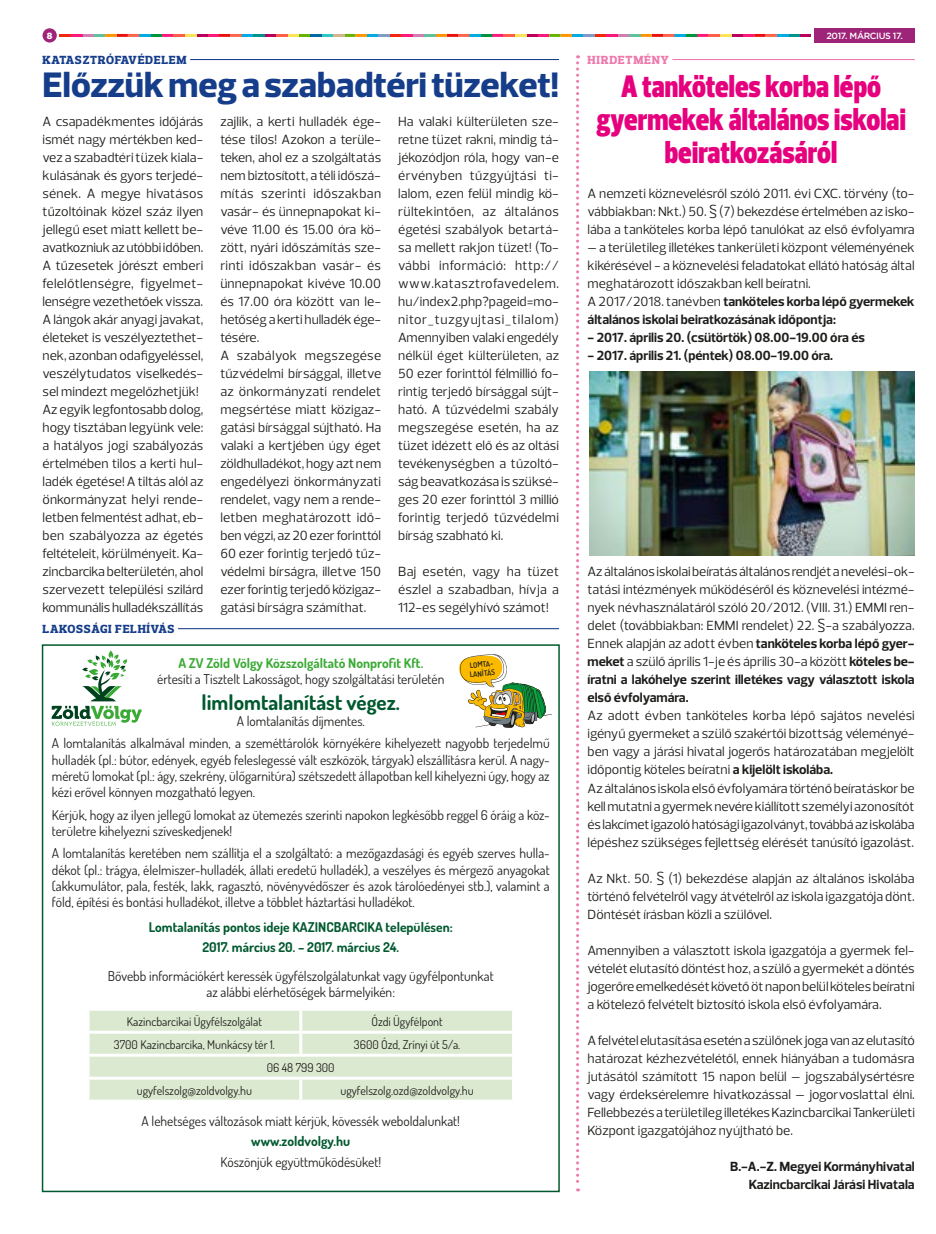
<style>
.page{position:relative;width:936px;height:1234px;background:#fff}
.page>*{position:absolute;margin:0;border:0;box-sizing:border-box;transform-origin:0 0}
.t1{font:800 36px "Prelo";color:#153d8a}
.t2{font:900 31.5px/33px "Prelo Condensed";color:#e6007d;text-align:center}
.t3{font:700 21px "Dosis";color:#00592e}
.t4{font:13.5px/18px "Prelo";color:#1d1d1b;text-align:justify}
.t5{font:13.5px/16.2px "Dosis";color:#1d1d1b;text-align:center}
.t6{font:700 13.5px/18px "Prelo";color:#1d1d1b;text-align:right}
.t7{font:700 13.5px/20.4px "Dosis";color:#00592e;text-align:center}
.t8{font:700 13.5px "Dosis";color:#3aaa35}
.t9{font:12px "Dosis";color:#1d1d1b}
.t10{font:800 12px "Prelo Slab";letter-spacing:.065em;color:#153d8a}
.t11{font:800 12px "Prelo Slab";letter-spacing:.065em;color:#ee79ad}
.t12{font:500 9px "Gotham";letter-spacing:-.04em;color:#fff}
.t13{font:900 9px "Gotham";color:#fff}
.t14{font:600 7.5px/9px "Dosis";color:#1d1d1b}
.s1{font-weight:700}
</style>
<div class="page">
<svg style="left:60px;top:34px;width:751px;height:3px;background:#ad6f68"></svg>
<div style="left:43px;top:28px;width:14px;height:15px;background:#9d2478;border-radius:50%"></div>
<div style="left:814px;top:28px;width:100px;height:15px;background:#9d2478"></div>
<hr style="left:43px;top:59px;width:516px;height:1px;background:#153d8a">
<div style="left:43px;top:56px;width:147px;height:6px;background:#fff"></div>
<hr style="left:587px;top:59px;width:327px;height:1px;background:#ee79ad">
<div style="left:587px;top:56px;width:85px;height:6px;background:#fff"></div>
<svg style="left:576px;top:55px;width:3px;height:1136px"></svg>
<img style="left:589px;top:371px;width:325px;height:184px">
<hr style="left:43px;top:628px;width:516px;height:1px;background:#153d8a">
<div style="left:43px;top:624px;width:135px;height:6px;background:#fff"></div>
<div style="left:90px;top:1010px;width:422px;height:89px;background:#dbe9d0"></div>
<hr style="left:299px;top:1010px;width:3px;height:20px;background:#fff">
<hr style="left:87px;top:1030px;width:214px;height:3px;background:#fff">
<hr style="left:301px;top:1030px;width:214px;height:3px;background:#fff">
<hr style="left:299px;top:1033px;width:3px;height:20px;background:#fff">
<hr style="left:87px;top:1053px;width:214px;height:3px;background:#fff">
<hr style="left:301px;top:1053px;width:214px;height:3px;background:#fff">
<hr style="left:87px;top:1076px;width:214px;height:3px;background:#fff">
<hr style="left:301px;top:1076px;width:214px;height:3px;background:#fff">
<hr style="left:299px;top:1079px;width:3px;height:20px;background:#fff">
<div style="left:42px;top:644px;width:517px;height:547px;border:2px solid #00592e"></div>
<svg style="left:52px;top:650px;width:89px;height:75px"></svg>
<svg style="left:459px;top:654px;width:93px;height:74px"></svg>
<p class="t13" style="left:47px;top:29px;width:7px">8</p>
<p class="t12" style="left:826px;top:29px;width:78px">2017. MÁRCIUS 17.</p>
<p class="t10" style="left:43px;top:53px;width:145px">KATASZTRÓFAVÉDELEM</p>
<h1 class="t1" style="left:43px;top:63px;width:518px">Előzzük meg a szabadtéri tüzeket!</h1>
<p class="t4" style="left:43px;top:113px;width:162px;text-align:left">A csapadékmentes időjárás ismét nagy mértékben ked&shy;vez a szabadtéri tüzek kiala&shy;kulásának és gyors terjedé&shy;sének. A megye hivatásos tűzoltóinak közel száz ilyen jellegű eset miatt kellett be&shy;avatkozniuk az utóbbi időben.<br>A tűzesetek jórészt emberi felelőtlenségre, figyelmet&shy;lenségre vezethetőek vissza.<br>A lángok akár anyagi javakat, életeket is veszélyeztethet&shy;nek, azonban odafigyeléssel, veszélytudatos viselkedés&shy;sel mindezt megelőzhetjük!<br>Az egyik legfontosabb dolog, hogy tisztában legyünk vele: a hatályos jogi szabályozás értelmében tilos a kerti hul&shy;ladék égetése! A tiltás alól az önkormányzat helyi rende&shy;letben felmentést adhat, eb&shy;ben szabályozza az égetés feltételeit, körülményeit. Ka&shy;zincbarcika belterületén, ahol szervezett települési szilárd kommunális hulladékszállítás</p>
<p class="t4" style="left:220px;top:112px;width:162px;text-align:left">zajlik, a kerti hulladék ége&shy;tése tilos! Azokon a terüle&shy;teken, ahol ez a szolgáltatás nem biztosított, a téli időszá&shy;mítás szerinti időszakban vasár- és ünnepnapokat ki&shy;véve 11.00 és 15.00 óra kö&shy;zött, nyári időszámítás sze&shy;rinti időszakban vasár- és ünnepnapokat kivéve 10.00 és 17.00 óra között van le&shy;hetőség a kerti hulladék ége&shy;tésére.<br>A szabályok megszegése tűzvédelmi bírsággal, illetve az önkormányzati rendelet megsértése miatt közigaz&shy;gatási bírsággal sújtható. Ha valaki a kertjében úgy éget zöldhulladékot, hogy azt nem engedélyezi önkormányzati rendelet, vagy nem a rende&shy;letben meghatározott idő&shy;ben végzi, az 20 ezer forinttól<br>60 ezer forintig terjedő tűz&shy;védelmi bírságra, illetve 150 ezer forintig terjedő közigaz&shy;gatási bírságra számíthat.</p>
<p class="t4" style="left:398px;top:112px;width:162px">Ha valaki külterületen sze&shy;retne tüzet rakni, mindig tá&shy;jékozódjon róla, hogy van-e érvényben tűzgyújtási ti&shy;lalom, ezen felül mindig kö&shy;rültekintően, az általános égetési szabályok betartá&shy;sa mellett rakjon tüzet! (To&shy;vábbi információ: http:// www.katasztrofavedelem. hu/index2.php?pageid=mo&shy;nitor_tuzgyujtasi_tilalom)<br>Amennyiben valaki engedély nélkül éget külterületen, az 50 ezer forinttól félmillió fo&shy;rintig terjedő bírsággal sújt&shy;ható. A tűzvédelmi szabály megszegése esetén, ha az tüzet idézett elő és az oltási tevékenységben a tűzoltó&shy;ság beavatkozása is szüksé&shy;ges 20 ezer forinttól 3 millió forintig terjedő tűzvédelmi bírság szabható ki.</p>
<p class="t11" style="left:587px;top:53px;width:83px">HIRDETMÉNY</p>
<h2 class="t2" style="left:596px;top:70px;width:311px">A tanköteles korba lépő gyermekek általános iskolai beiratkozásáról</h2>
<p class="t4" style="left:587px;top:185px;width:328px">A nemzeti köznevelésről szóló 2011. évi CXC. törvény (to&shy;vábbiakban: Nkt.) 50. § (7) bekezdése értelmében az isko&shy;lába a tanköteles korba lépő tanulókat az első évfolyamra</p>
<p class="t4" style="left:587px;top:239px;width:328px;text-align:left">– a területileg illetékes tankerületi központ véleményének kikérésével - a köznevelési feladatokat ellátó hatóság által meghatározott időszakban kell beíratni.<br>A 2017/2018. tanévben <span class="s1">tanköteles korba lépő gyermekek általános iskolai beiratkozásának időpontja:</span></p>
<p class="t6" style="left:587px;top:329px;width:279px">- 2017. április 20. (csütörtök) 08.00-19.00 óra és</p>
<p class="t6" style="left:587px;top:347px;width:247px">- 2017. április 21. (péntek) 08.00-19.00 óra.</p>
<p class="t4" style="left:398px;top:562px;width:162px">Baj esetén, vagy ha tüzet észlel a szabadban, hívja a 112-es segélyhívó számot!</p>
<p class="t4" style="left:587px;top:563px;width:329px">Az általános iskolai beíratás általános rendjét a nevelési-ok&shy;tatási intézmények működéséről és köznevelési intézmé&shy;nyek névhasználatáról szóló 20/2012. (VIII. 31.) EMMI ren&shy;delet (továbbiakban: EMMI rendelet) 22. §-a szabályozza.<br>Ennek alapján az adott évben <span class="s1">tanköteles korba lépő gyer&shy;meket</span> a szülő április 1-je és április 30-a között <span class="s1">köteles be&shy;íratni a lakóhelye szerint illetékes vagy választott iskola első évfolyamára.</span></p>
<p class="t4" style="left:587px;top:706px;width:329px;text-align:left">Az adott évben tanköteles korba lépő sajátos nevelési igényű gyermeket a szülő szakértői bizottság véleményé&shy;ben vagy a járási hivatal jogerős határozatában megjelölt időpontig köteles beíratni <span class="s1">a kijelölt iskolába.<br></span>Az általános iskola első évfolyamára történő beíratáskor be kell mutatni a gyermek nevére kiállított személyi azonosítót és lakcímet igazoló hatósági igazolványt, továbbá az iskolába lépéshez szükséges fejlettség elérését tanúsító igazolást.</p>
<p class="t4" style="left:587px;top:868px;width:328px">Az Nkt. 50. § (1) bekezdése alapján az általános iskolába történő felvételről vagy átvételről az iskola igazgatója dönt.<br>Döntését írásban közli a szülővel.</p>
<p class="t4" style="left:587px;top:940px;width:329px">Amennyiben a választott iskola igazgatója a gyermek fel&shy;vételét elutasító döntést hoz, a szülő a gyermekét a döntés jogerőre emelkedését követő öt napon belül köteles beíratni a kötelező felvételt biztosító iskola első évfolyamára.</p>
<p class="t4" style="left:587px;top:1030px;width:329px">A felvétel elutasítása esetén a szülőnek joga van az elutasító határozat kézhezvételétől, ennek hiányában a tudomásra jutásától számított 15 napon belül – jogszabálysértésre vagy érdeksérelemre hivatkozással – jogorvoslattal élni.<br>Fellebbezés a területileg illetékes Kazincbarcikai Tankerületi Központ igazgatójához nyújtható be.</p>
<p class="t6" style="left:730px;top:1156px;width:186px">B.-A.-Z. Megyei Kormányhivatal<br>Kazincbarcikai Járási Hivatala</p>
<p class="t10" style="left:43px;top:622px;width:133px">LAKOSSÁGI FELHÍVÁS</p>
<p class="t8" style="left:178px;top:654px;width:246px">A ZV Zöld Völgy Közszolgáltató Nonprofit Kft.</p>
<p class="t5" style="left:157px;top:671px;width:289px">értesíti a Tisztelt Lakosságot, hogy szolgáltatási területén</p>
<h3 class="t3" style="left:202px;top:688px;width:200px">limlomtalanítást végez.</h3>
<p class="t5" style="left:52px;top:709px;width:499px;line-height:22.5px">A lomtalanítás díjmentes.<br>A lomtalanítás alkalmával minden, a szeméttárolók környékére kihelyezett nagyobb terjedelmű</p>
<p class="t5" style="left:52px;top:751px;width:499px;text-align:justify">hulladék (pl.: bútor, edények, egyéb feleslegessé vált eszközök, tárgyak) elszállításra kerül. A nagy&shy;méretű lomokat (pl.: ágy, szekrény, ülőgarnitúra) szétszedett állapotban kell kihelyezni úgy, hogy az kézi erővel könnyen mozgatható legyen.</p>
<p class="t5" style="left:52px;top:806px;width:499px;text-align:left">Kérjük, hogy az ilyen jellegű lomokat az ütemezés szerinti napokon legkésőbb reggel 6 óráig a köz&shy;területre kihelyezni szíveskedjenek!</p>
<p class="t5" style="left:52px;top:844px;width:499px;text-align:justify">A lomtalanítás keretében nem szállítja el a szolgáltató: a mezőgazdasági és egyéb szerves hulla&shy;dékot (pl.: trágya, élelmiszer-hulladék, állati eredetű hulladék), a veszélyes és mérgező anyagokat (akkumulátor, pala, festék, lakk, ragasztó, növényvédőszer és azok tárolóedényei stb.), valamint a föld, építési és bontási hulladékot, illetve a többlet háztartási hulladékot.</p>
<p class="t7" style="left:149px;top:916px;width:305px">Lomtalanítás pontos ideje KAZINCBARCIKA településen:<br>2017. március 20. – 2017. március 24.</p>
<p class="t5" style="left:108px;top:967px;width:387px">Bővebb információkért keressék ügyfélszolgálatunkat vagy ügyfélpontunkat az alábbi elérhetőségek bármelyikén:</p>
<p class="t9" style="left:127px;top:1013px;width:136px">Kazincbarcikai Ügyfélszolgálat</p>
<p class="t9" style="left:371px;top:1013px;width:73px">Ózdi Ügyfélpont</p>
<p class="t9" style="left:114px;top:1036px;width:162px">3700 Kazincbarcika, Munkácsy tér 1.</p>
<p class="t9" style="left:354px;top:1036px;width:108px">3600 Ózd, Zrínyi út 5/a.</p>
<p class="t9" style="left:267px;top:1059px;width:69px">06 48 799 300</p>
<p class="t9" style="left:137px;top:1082px;width:117px">ugyfelszolg@zoldvolgy.hu</p>
<p class="t9" style="left:340px;top:1082px;width:135px">ugyfelszolg.ozd@zoldvolgy.hu</p>
<p class="t5" style="left:141px;top:1111px;width:320px">A lehetséges változások miatt kérjük, kövessék weboldalunkat!</p>
<p class="t7" style="left:251px;top:1130px;width:100px">www.zoldvolgy.hu</p>
<p class="t5" style="left:220px;top:1152px;width:162px">Köszönjük együttműködésüket!</p>
<p class="t14" style="left:468px;top:661px;width:27px;rotate:-6deg">LOMTA-<br>LANÍTÁS</p>
</div>
